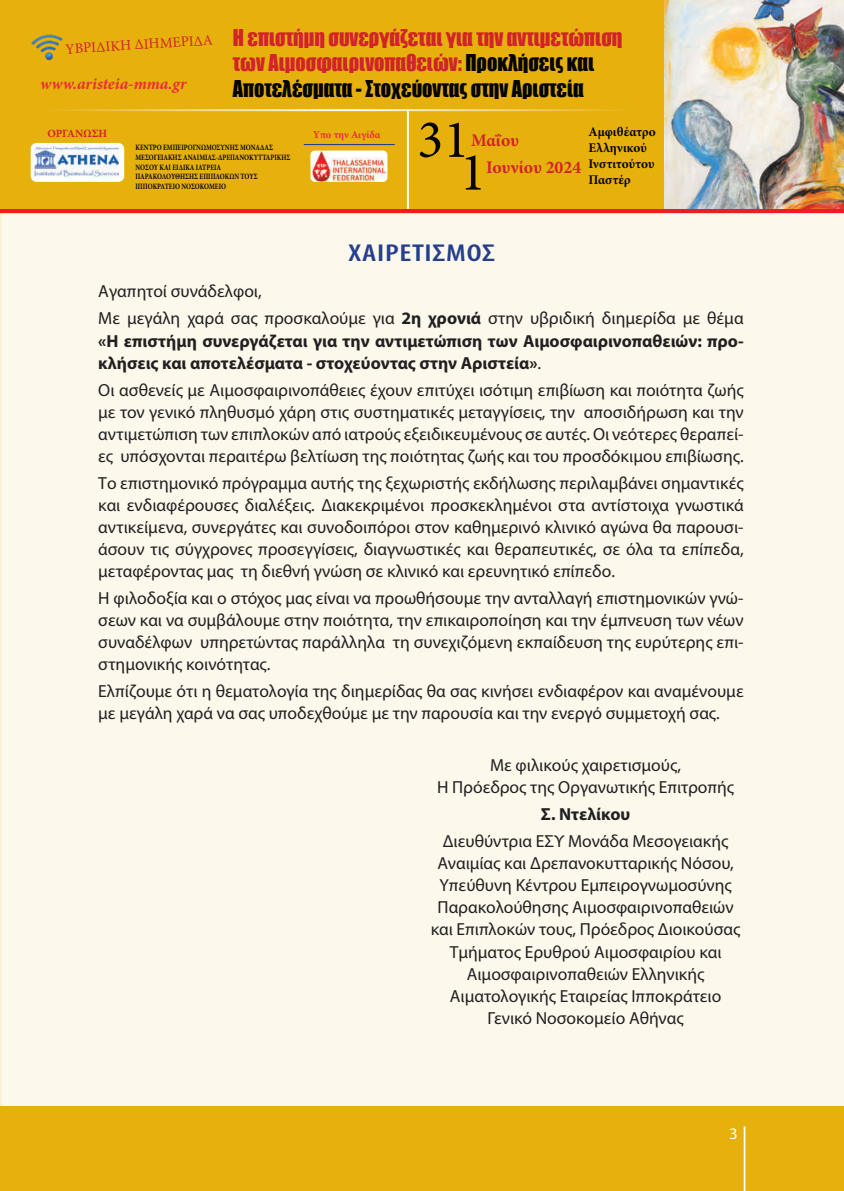
<style>
.page{position:relative;width:844px;height:1191px;background:#fff}
.page>*{position:absolute;margin:0;border:0;box-sizing:border-box;transform-origin:0 0}
.t1{font:54.07px "Minion Pro";color:#040503}
.t2{font:600 condensed 24.5px "Myriad Pro";letter-spacing:.02em;color:#253f8e;scale:1.3 1}
.t3{font:21.35px/25.6px "Impact";color:#d1232a;scale:.95 1}
.t4{font:700 17.68px/27.5px "Minion Pro";color:#d1232a}
.t5{font:17.5px/22.1px "Myriad Pro";color:#231f20;text-align:justify}
.t6{font:700 17.5px/22.1px "Myriad Pro";color:#231f20}
.t7{font:italic 700 16.28px "Minion Pro";letter-spacing:.005em;color:#ea2d3a}
.t8{font:16.1px "Myriad Pro";color:#fff;scale:1.05 1}
.t9{font:14.53px "Minion Pro";color:#d1232a}
.t10{font:700 13.3px/15.9px "Minion Pro";color:#040503}
.t11{font:700 11.03px "Minion Pro";color:#d1232a}
.t12{font:700 10.5px "Minion Pro";color:#ea2d3a}
.t13{font:700 8.05px/9.8px "Minion Pro";color:#040503;scale:.8 1}
.s1{color:#040503}
.s2{font-weight:700}
.s3{font-weight:400}
</style>
<div class="page">
<div style="left:0;top:0;width:843px;height:1191px;background:#fdf8ec"></div>
<hr style="left:0;top:0;width:2px;height:1191px;background:#e6b00d">
<div style="left:0;top:1106px;width:843px;height:85px;background:#e6b00d"></div>
<hr style="left:743px;top:1126px;width:2px;height:65px;background:#fff">
<hr style="left:0;top:209px;width:843px;height:4px;background:#ee1d23">
<div style="left:0;top:0;width:843px;height:209px;background:#e6b00d"></div>
<img style="left:664px;top:0;width:179px;height:209px">
<img style="left:39px;top:35px;width:21px;height:2px">
<svg style="left:33px;top:37px;width:29px;height:23px"></svg>
<img style="left:36px;top:41px;width:23px;height:3px">
<img style="left:36px;top:44px;width:23px;height:3px">
<img style="left:31px;top:143px;width:93px;height:39px">
<hr style="left:407px;top:111px;width:2px;height:98px;background:#fff">
<hr style="left:14px;top:109px;width:638px;height:2px;background:#fff">
<hr style="left:304px;top:144px;width:90px;height:1px;background:#253f8e">
<img style="left:310px;top:151px;width:77px;height:31px">
<p class="t3" style="left:233px;top:24px;width:411px">H επιστήμη συνεργάζεται για την αντιμετώπιση των Αιμοσφαιρινοπαθειών: <span class="s1">Προκλήσεις και<br>Αποτελέσματα - Στοχεύοντας στην Αριστεία</span></p>
<p class="t10" style="left:588px;top:124px;width:69px">Αμφιθέατρο<br>Ελληνικού<br>Ινστιτούτου<br>Παστέρ</p>
<p class="t9" style="left:65px;top:40px;width:149px;rotate:-4deg">YBΡΙΔΙΚΗ ΔΙΗΜΕΡΙΔΑ</p>
<p class="t7" style="left:40px;top:72px;width:148px">www.aristeia-mma.gr</p>
<h1 class="t1" style="left:417px;top:103px;width:53px">31</h1>
<p class="t11" style="left:47px;top:126px;width:61px">ΟΡΓΑΝΩΣΗ</p>
<p class="t12" style="left:313px;top:127px;width:69px">Yπο την Αιγίδα</p>
<p class="t4" style="left:486px;top:126px;width:97px;text-indent:-15px">Μαΐου<br>Ιουνίου 2024</p>
<p class="t13" style="left:135px;top:142px;width:195px">ΚΕΝΤΡΟ ΕΜΠΕΙΡΟΓΝΩΜΟΣΥΝΗΣ ΜΟΝΑΔΑΣ<br>ΜΕΣΟΓΕΙΑΚΗΣ ΑΝΑΙΜΙΑΣ-ΔΡΕΠΑΝΟΚΥΤΤΑΡΙΚΗΣ<br>ΝΟΣΟΥ ΚΑΙ ΕΙΔΙΚΑ ΙΑΤΡΕΙΑ<br>ΠΑΡΑΚΟΛΟΥΘΗΣΗΣ ΕΠΙΠΛΟΚΩΝ ΤΟΥΣ<br>ΙΠΠΟΚΡΑΤΕΙΟ ΝΟΣΟΚΟΜΕΙΟ</p>
<h1 class="t1" style="left:460px;top:136px;width:27px">1</h1>
<h2 class="t2" style="left:348px;top:238px;width:60px">XAIΡΕΤΙΣΜ</h2>
<h2 class="t2" style="left:466px;top:238px;width:22px">ΟΣ</h2>
<p class="t5" style="left:98px;top:278px;width:646px;line-height:26.9px">Αγαπητοί συνάδελφοι,<br>Με μεγάλη χαρά σας προσκαλούμε για <span class="s2">2η χρονιά</span> στην υβριδική διημερίδα με θέμα</p>
<p class="t6" style="left:98px;top:329px;width:646px">«Η επιστήμη συνεργάζεται για την αντιμετώπιση των Αιμοσφαιρινοπαθειών: προ&shy;κλήσεις και αποτελέσματα - στοχεύοντας στην Αριστεία»<span class="s3">.</span></p>
<p class="t5" style="left:98px;top:378px;width:646px">Οι ασθενείς με Αιμοσφαιρινοπάθειες έχουν επιτύχει ισότιμη επιβίωση και ποιότητα ζωής με τον γενικό πληθυσμό χάρη στις συστηματικές μεταγγίσεις, την αποσιδήρωση και την αντιμετώπιση των επιπλοκών από ιατρούς εξειδικευμένους σε αυτές. Οι νεότερες θεραπεί&shy;ες υπόσχονται περαιτέρω βελτίωση της ποιότητας ζωής και του προσδόκιμου επιβίωσης.</p>
<p class="t5" style="left:98px;top:471px;width:646px">Το επιστημονικό πρόγραμμα αυτής της ξεχωριστής εκδήλωσης περιλαμβάνει σημαντικές και ενδιαφέρουσες διαλέξεις. Διακεκριμένοι προσκεκλημένοι στα αντίστοιχα γνωστικά αντικείμενα, συνεργάτες και συνοδοιπόροι στον καθημερινό κλινικό αγώνα θα παρουσι&shy;άσουν τις σύγχρονες προσεγγίσεις, διαγνωστικές και θεραπευτικές, σε όλα τα επίπεδα, μεταφέροντας μας τη διεθνή γνώση σε κλινικό και ερευνητικό επίπεδο.</p>
<p class="t5" style="left:98px;top:587px;width:646px">Η φιλοδοξία και ο στόχος μας είναι να προωθήσουμε την ανταλλαγή επιστημονικών γνώ&shy;σεων και να συμβάλουμε στην ποιότητα, την επικαιροποίηση και την έμπνευση των νέων συναδέλφων υπηρετώντας παράλληλα τη συνεχιζόμενη εκπαίδευση της ευρύτερης επι&shy;στημονικής κοινότητας.</p>
<p class="t5" style="left:98px;top:680px;width:646px">Ελπίζουμε ότι η θεματολογία της διημερίδας θα σας κινήσει ενδιαφέρον και αναμένουμε με μεγάλη χαρά να σας υποδεχθούμε με την παρουσία και την ενεργό συμμετοχή σας.</p>
<p class="t5" style="left:437px;top:754px;width:299px;text-align:center">Με φιλικούς χαιρετισμούς,<br>Η Πρόεδρος της Οργανωτικής Επιτροπής</p>
<p class="t6" style="left:540px;top:802px;width:91px">Σ. Ντελίκου</p>
<p class="t5" style="left:430px;top:830px;width:311px;text-align:center">Διευθύντρια ΕΣΥ Μονάδα Μεσογειακής Αναιμίας και Δρεπανοκυτταρικής Νόσου, Yπεύθυνη Κέντρου Εμπειρογνωμοσύνης Παρακολούθησης Αιμοσφαιρινοπαθειών και Επιπλοκών τους, Πρόεδρος Διοικούσας Τμήματος Ερυθρού Αιμοσφαιρίου και Αιμοσφαιρινοπαθειών Ελληνικής Αιματολογικής Εταιρείας Ιπποκράτειο Γενικό Νοσοκομείο Αθήνας</p>
<p class="t8" style="left:728px;top:1123px;width:10px">3</p>
</div>
